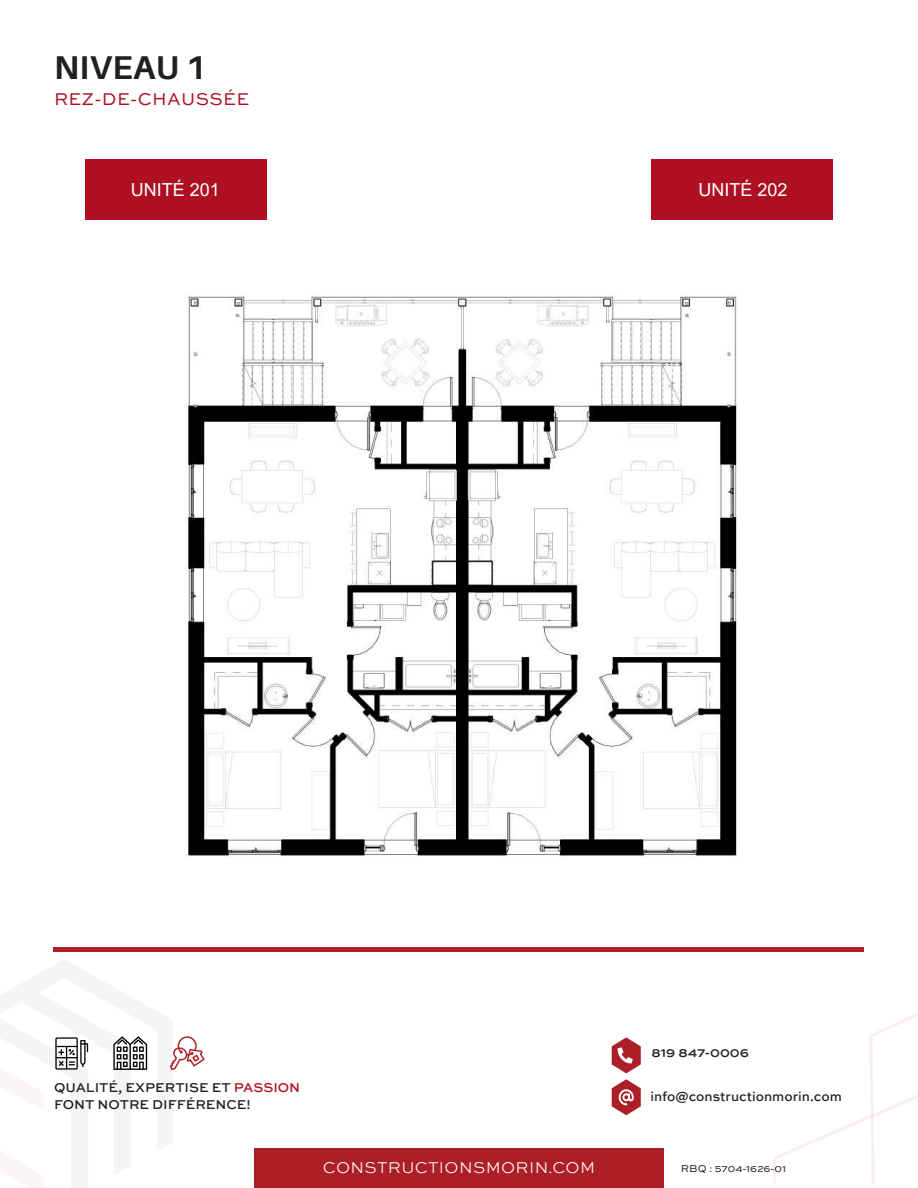
<style>
.page{position:relative;width:918px;height:1188px;background:#fff}
.page>*{position:absolute;margin:0;border:0;box-sizing:border-box;transform-origin:0 0}
.t1{font:700 33px "Aileron";letter-spacing:.01em;color:#231f20}
.t2{font:18px "Arial";color:#fff}
.t3{font:18px "Sweet Sans Pro";letter-spacing:.02em;color:#ae1022}
.t4{font:300 16.5px "Sweet Sans Pro";letter-spacing:.02em;color:#fff}
.t5{font:500 13.5px/16.5px "Sweet Sans Pro";color:#231f20}
.t6{font:10.5px "Sweet Sans Pro";color:#231f20}
.s1{font-style:inherit}
.s2{color:#ae1022}
</style>
<div class="page">
<img style="left:187px;top:295px;width:551px;height:563px">
<div style="left:85px;top:160px;width:181px;height:60px;background:#ae1022"></div>
<div style="left:652px;top:160px;width:181px;height:60px;background:#ae1022"></div>
<hr style="left:54px;top:947px;width:810px;height:4px;background:#ad1f26">
<div style="left:254px;top:1148px;width:410px;height:40px;background:#ad1f26"></div>
<svg style="left:55px;top:1036px;width:150px;height:35px"></svg>
<svg style="left:773px;top:1013px;width:145px;height:172px"></svg>
<svg style="left:612px;top:1079px;width:29px;height:36px"></svg>
<svg style="left:612px;top:1037px;width:29px;height:36px"></svg>
<h1 class="t1" style="left:54px;top:49px;width:154px">NIVEAU 1</h1>
<h2 class="t3" style="left:54px;top:86px;width:197px">REZ-DE-CHAUSSÉE</h2>
<h2 class="t2" style="left:131px;top:178px;width:91px">UNITÉ <span class="s1">201</span></h2>
<h2 class="t2" style="left:698px;top:178px;width:91px">UNITÉ <span class="s1">202</span></h2>
<p class="t5" style="left:652px;top:1044px;width:99px">819 847-0006</p>
<p class="t5" style="left:54px;top:1079px;width:248px">QUALITÉ, EXPERTISE ET <span class="s2">PASSION<br></span>FONT NOTRE DIFFÉRENCE!</p>
<p class="t5" style="left:650px;top:1088px;width:193px">info@constructionmorin.com</p>
<p class="t4" style="left:323px;top:1156px;width:274px">CONSTRUCTIONSMORIN.COM</p>
<p class="t6" style="left:681px;top:1161px;width:107px">RBQ : 5704-1626-01</p>
</div>
